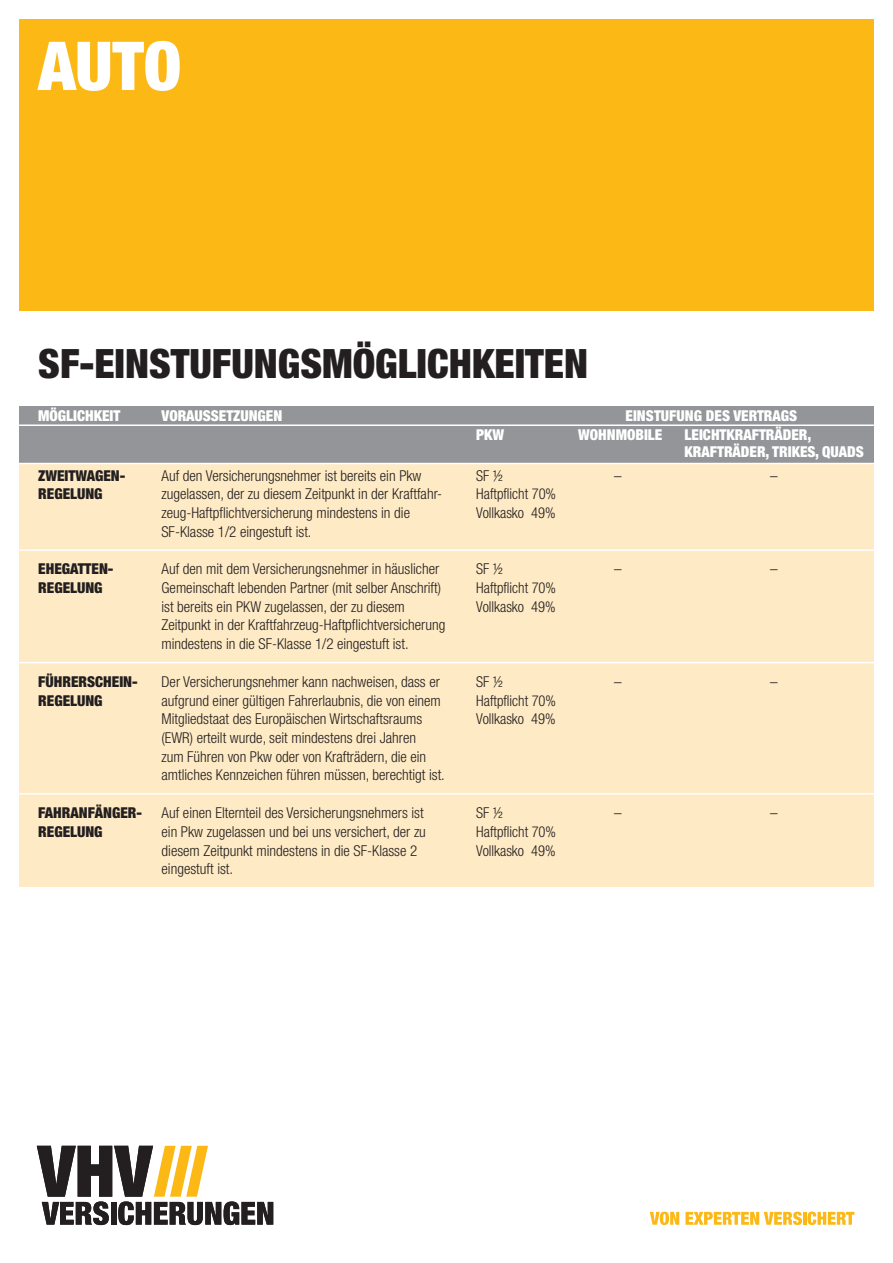
<style>
.page{position:relative;width:893px;height:1263px;background:#fff}
.page>*{position:absolute;margin:0;border:0;box-sizing:border-box;transform-origin:0 0}
.t1{font:900 condensed 67.5px "Helvetica Neue";color:#fff}
.t2{font:900 condensed 40.5px "Helvetica Neue";color:#231f20}
.t3{font:300 condensed 15px/18.6px "Helvetica Neue";color:#231f20}
.t4{font:900 condensed 15px/17.2px "Helvetica Neue";color:#fff}
.t5{font:900 condensed 15px "Helvetica Neue";color:#231f20}
</style>
<div class="page">
<div style="left:19px;top:463px;width:855px;height:424px;background:#feeac4"></div>
<div style="left:19px;top:19px;width:855px;height:292px;background:#fcb814"></div>
<div style="left:19px;top:406px;width:855px;height:57px;background:#939598"></div>
<svg style="left:37px;top:1146px;width:236px;height:79px"></svg>
<hr style="left:19px;top:549px;width:855px;height:2px;background:#fff">
<hr style="left:19px;top:662px;width:855px;height:1px;background:#fff">
<hr style="left:19px;top:793px;width:855px;height:2px;background:#fff">
<svg style="left:650px;top:1211px;width:29px;height:14px"></svg>
<svg style="left:685px;top:1211px;width:169px;height:14px"></svg>
<hr style="left:19px;top:424px;width:855px;height:2px;background:#fff">
<hr style="left:17px;top:463px;width:858px;height:1px;background:#fff">
<h1 class="t1" style="left:38px;top:42px;width:144px">AUTO</h1>
<h2 class="t2" style="left:38px;top:349px;width:551px">SF-EINSTUFUNGSMÖGLICHKEITEN</h2>
<p class="t4" style="left:38px;top:408px;width:84px">MÖGLICHKEIT</p>
<p class="t4" style="left:162px;top:408px;width:122px">VORAUSSETZUNGEN</p>
<p class="t4" style="left:626px;top:408px;width:173px">EINSTUFUNG DES VERTRAGS</p>
<p class="t4" style="left:476px;top:427px;width:30px">PKW</p>
<p class="t4" style="left:578px;top:427px;width:86px">WOHNMOBILE</p>
<p class="t4" style="left:685px;top:427px;width:181px">LEICHTKRAFTRÄDER,<br>KRAFTRÄDER, TRIKES, QUADS</p>
<p class="t5" style="left:38px;top:470px;width:89px">ZWEITWAGEN-</p>
<p class="t3" style="left:162px;top:467px;width:261px">Auf den Versicherungsnehmer ist bereits ein Pkw</p>
<p class="t3" style="left:476px;top:467px;width:29px">SF ½</p>
<p class="t3" style="left:614px;top:467px;width:9px">–</p>
<p class="t3" style="left:770px;top:467px;width:9px">–</p>
<p class="t5" style="left:38px;top:489px;width:66px">REGELUNG</p>
<p class="t3" style="left:162px;top:486px;width:282px">zugelassen, der zu diesem Zeitpunkt in der Kraftfahr-</p>
<p class="t3" style="left:476px;top:486px;width:81px">Haftpflicht 70%</p>
<p class="t3" style="left:161px;top:505px;width:250px">zeug-Haftpflichtversicherung mindestens in die</p>
<p class="t3" style="left:476px;top:505px;width:81px">Vollkasko 49%</p>
<p class="t3" style="left:161px;top:523px;width:152px">SF-Klasse 1/2 eingestuft ist.</p>
<p class="t5" style="left:38px;top:564px;width:77px">EHEGATTEN-</p>
<p class="t3" style="left:162px;top:561px;width:279px">Auf den mit dem Versicherungsnehmer in häuslicher</p>
<p class="t3" style="left:476px;top:561px;width:29px">SF ½</p>
<p class="t3" style="left:614px;top:561px;width:9px">–</p>
<p class="t3" style="left:770px;top:561px;width:9px">–</p>
<p class="t5" style="left:38px;top:582px;width:66px">REGELUNG</p>
<p class="t3" style="left:162px;top:580px;width:281px">Gemeinschaft lebenden Partner (mit selber Anschrift)</p>
<p class="t3" style="left:476px;top:580px;width:81px">Haftpflicht 70%</p>
<p class="t3" style="left:161px;top:598px;width:245px">ist bereits ein PKW zugelassen, der zu diesem</p>
<p class="t3" style="left:476px;top:598px;width:81px">Vollkasko 49%</p>
<p class="t3" style="left:161px;top:617px;width:285px">Zeitpunkt in der Kraftfahrzeug-Haftpflichtversicherung mindestens in die SF-Klasse 1/2 eingestuft ist.</p>
<p class="t5" style="left:38px;top:676px;width:101px">FÜHRERSCHEIN-</p>
<p class="t3" style="left:162px;top:674px;width:280px">Der Versicherungsnehmer kann nachweisen, dass er</p>
<p class="t3" style="left:476px;top:674px;width:29px">SF ½</p>
<p class="t3" style="left:614px;top:674px;width:9px">–</p>
<p class="t3" style="left:770px;top:674px;width:9px">–</p>
<p class="t5" style="left:38px;top:695px;width:66px">REGELUNG</p>
<p class="t3" style="left:162px;top:692px;width:281px">aufgrund einer gültigen Fahrerlaubnis, die von einem</p>
<p class="t3" style="left:476px;top:692px;width:81px">Haftpflicht 70%</p>
<p class="t3" style="left:161px;top:711px;width:262px">Mitgliedstaat des Europäischen Wirtschaftsraums</p>
<p class="t3" style="left:476px;top:711px;width:81px">Vollkasko 49%</p>
<p class="t3" style="left:161px;top:730px;width:285px">(EWR) erteilt wurde, seit mindestens drei Jahren<br>zum Führen von Pkw oder von Krafträdern, die ein amtliches Kennzeichen führen müssen, berechtigt ist.</p>
<p class="t5" style="left:38px;top:807px;width:105px">FAHRANFÄNGER-</p>
<p class="t3" style="left:162px;top:805px;width:264px">Auf einen Elternteil des Versicherungsnehmers ist</p>
<p class="t3" style="left:476px;top:805px;width:29px">SF ½</p>
<p class="t3" style="left:614px;top:805px;width:9px">–</p>
<p class="t3" style="left:770px;top:805px;width:9px">–</p>
<p class="t5" style="left:38px;top:826px;width:66px">REGELUNG</p>
<p class="t3" style="left:162px;top:823px;width:266px">ein Pkw zugelassen und bei uns versichert, der zu</p>
<p class="t3" style="left:476px;top:823px;width:81px">Haftpflicht 70%</p>
<p class="t3" style="left:162px;top:842px;width:257px">diesem Zeitpunkt mindestens in die SF-Klasse 2</p>
<p class="t3" style="left:476px;top:842px;width:81px">Vollkasko 49%</p>
<p class="t3" style="left:162px;top:861px;width:73px">eingestuft ist.</p>
</div>
